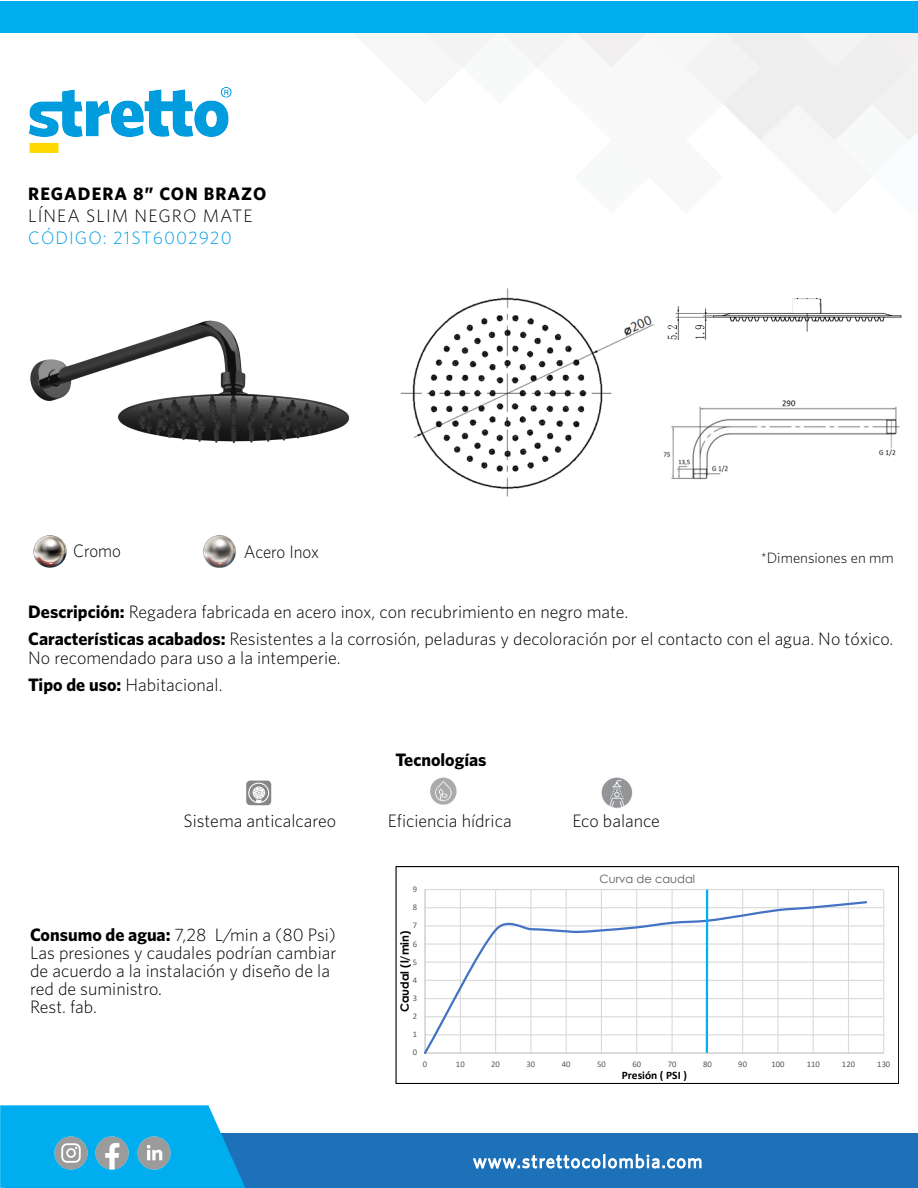
<style>
.page{position:relative;width:918px;height:1188px;background:#fff}
.page>*{position:absolute;margin:0;border:0;box-sizing:border-box;transform-origin:0 0}
.t1{font:300 18px/18px "Whitney";color:#000}
.t2{font:700 18px "Whitney";letter-spacing:.06em;color:#000}
.t3{font:300 18px "Whitney";letter-spacing:.06em;color:#000}
.t4{font:300 18px "Whitney";letter-spacing:.06em;color:#009fe3}
.t5{font:300 18px "Whitney";color:#000;scale:.94 1}
.t6{font:700 18px "Whitney";color:#000}
.t7{font:300 15px "Whitney";color:#000}
.t8{font:700 11.4px "Century Gothic";color:#000}
.t9{font:11.4px "Century Gothic";color:#595959}
.t10{font:700 11.4px "Calibri";color:#000}
.t11{font:8.55px "Calibri";letter-spacing:.005em;color:#595959}
.s1{font-weight:700}
</style>
<div class="page">
<img style="left:30px;top:320px;width:320px;height:123px">
<svg style="left:428px;top:33px;width:490px;height:109px"></svg>
<div style="left:0;top:1px;width:918px;height:32px;background:#00aeef"></div>
<div style="left:5px;top:1134px;width:913px;height:54px;background:#1d71b8"></div>
<svg style="left:0;top:1105px;width:245px;height:83px;background:#0fafed"></svg>
<img style="left:29px;top:87px;width:203px;height:66px">
<img style="left:136px;top:1135px;width:36px;height:37px">
<img style="left:94px;top:1135px;width:36px;height:37px">
<img style="left:52px;top:1135px;width:37px;height:37px">
<svg style="left:473px;top:1153px;width:229px;height:16px"></svg>
<img style="left:430px;top:777px;width:27px;height:28px">
<img style="left:246px;top:780px;width:26px;height:26px">
<img style="left:667px;top:298px;width:235px;height:42px">
<div style="left:793px;top:299px;width:26px;height:14px;background:#fff;border:1px solid #fff"></div>
<div style="left:821px;top:287px;width:48px;height:17px;background:#fff"></div>
<img style="left:663px;top:400px;width:237px;height:80px">
<img style="left:400px;top:288px;width:254px;height:209px">
<img style="left:33px;top:535px;width:34px;height:33px">
<img style="left:203px;top:535px;width:33px;height:33px">
<hr style="left:425px;top:889px;width:459px;height:1px;background:#d9d9d9">
<hr style="left:425px;top:907px;width:459px;height:1px;background:#d9d9d9">
<hr style="left:425px;top:925px;width:459px;height:1px;background:#d9d9d9">
<hr style="left:425px;top:943px;width:459px;height:2px;background:#d9d9d9">
<hr style="left:425px;top:962px;width:459px;height:1px;background:#d9d9d9">
<hr style="left:425px;top:980px;width:459px;height:1px;background:#d9d9d9">
<hr style="left:425px;top:998px;width:459px;height:1px;background:#d9d9d9">
<hr style="left:425px;top:1016px;width:459px;height:1px;background:#d9d9d9">
<hr style="left:425px;top:1034px;width:459px;height:1px;background:#d9d9d9">
<hr style="left:883px;top:890px;width:1px;height:163px;background:#d9d9d9">
<hr style="left:848px;top:890px;width:1px;height:163px;background:#d9d9d9">
<hr style="left:813px;top:890px;width:1px;height:163px;background:#d9d9d9">
<hr style="left:777px;top:890px;width:1px;height:163px;background:#d9d9d9">
<hr style="left:742px;top:890px;width:1px;height:163px;background:#d9d9d9">
<hr style="left:672px;top:890px;width:1px;height:163px;background:#d9d9d9">
<hr style="left:636px;top:890px;width:1px;height:163px;background:#d9d9d9">
<hr style="left:601px;top:890px;width:1px;height:163px;background:#d9d9d9">
<hr style="left:566px;top:890px;width:1px;height:163px;background:#d9d9d9">
<hr style="left:530px;top:890px;width:1px;height:163px;background:#d9d9d9">
<hr style="left:495px;top:890px;width:1px;height:163px;background:#d9d9d9">
<hr style="left:460px;top:890px;width:1px;height:163px;background:#d9d9d9">
<hr style="left:424px;top:890px;width:2px;height:163px;background:#bfbfbf">
<hr style="left:425px;top:1052px;width:459px;height:2px;background:#bfbfbf">
<svg style="left:425px;top:900px;width:444px;height:153px"></svg>
<div style="left:396px;top:866px;width:503px;height:218px;border:1px solid #000"></div>
<svg style="left:706px;top:890px;width:2px;height:163px"></svg>
<img style="left:601px;top:777px;width:32px;height:31px">
<p class="t2" style="left:28px;top:183px;width:239px">REGADERA 8” CON BRAZO</p>
<p class="t3" style="left:28px;top:205px;width:226px">LÍNEA SLIM NEGRO MATE</p>
<p class="t4" style="left:28px;top:227px;width:205px">CÓDIGO: 21ST6002920</p>
<p class="t5" style="left:73px;top:541px;width:52px">Cromo</p>
<p class="t5" style="left:244px;top:541px;width:82px">Acero Inox</p>
<p class="t7" style="left:761px;top:549px;width:135px">*Dimensiones en mm</p>
<p class="t1" style="left:28px;top:598px;width:867px;line-height:27px"><span class="s1">Descripción:</span> Regadera fabricada en acero inox, con recubrimiento en negro mate.<br><span class="s1">Características acabados:</span> Resistentes a la corrosión, peladuras y decoloración por el contacto con el agua. No tóxico.</p>
<p class="t1" style="left:28px;top:644px;width:314px;line-height:27px">No recomendado para uso a la intemperie.<br><span class="s1">Tipo de uso:</span> Habitacional.</p>
<p class="t6" style="left:395px;top:748px;width:93px">Tecnologías</p>
<p class="t1" style="left:183px;top:811px;width:154px">Sistema anticalcareo</p>
<p class="t1" style="left:388px;top:811px;width:125px">Eficiencia hídrica</p>
<p class="t11" style="left:413px;top:883px;width:6px">9</p>
<p class="t1" style="left:30px;top:925px;width:308px"><span class="s1">Consumo de agua:</span> 7,28 L/min a (80 Psi)<br>Las presiones y caudales podrían cambiar de acuerdo a la instalación y diseño de la red de suministro.<br>Rest. fab.</p>
<p class="t11" style="left:413px;top:901px;width:6px">8</p>
<p class="t11" style="left:413px;top:920px;width:6px">7</p>
<p class="t8" style="left:396px;top:1012px;width:83px;rotate:-90deg">Caudal (l/min)</p>
<p class="t11" style="left:413px;top:938px;width:6px">6</p>
<p class="t11" style="left:413px;top:956px;width:6px">5</p>
<p class="t11" style="left:413px;top:974px;width:6px">4</p>
<p class="t11" style="left:413px;top:992px;width:6px">3</p>
<p class="t11" style="left:413px;top:1010px;width:6px">2</p>
<p class="t11" style="left:413px;top:1029px;width:6px">1</p>
<p class="t11" style="left:413px;top:1047px;width:6px">0</p>
<p class="t1" style="left:572px;top:811px;width:89px">Eco balance</p>
<p class="t9" style="left:599px;top:871px;width:97px">Curva de caudal</p>
<p class="t11" style="left:423px;top:1058px;width:6px">0</p>
<p class="t11" style="left:456px;top:1058px;width:10px">10</p>
<p class="t11" style="left:491px;top:1058px;width:10px">20</p>
<p class="t11" style="left:527px;top:1058px;width:10px">30</p>
<p class="t11" style="left:562px;top:1058px;width:10px">40</p>
<p class="t11" style="left:597px;top:1058px;width:10px">50</p>
<p class="t11" style="left:632px;top:1058px;width:10px">60</p>
<p class="t11" style="left:668px;top:1058px;width:10px">70</p>
<p class="t11" style="left:703px;top:1058px;width:10px">80</p>
<p class="t11" style="left:738px;top:1058px;width:10px">90</p>
<p class="t11" style="left:771px;top:1058px;width:15px">100</p>
<p class="t11" style="left:807px;top:1058px;width:15px">110</p>
<p class="t11" style="left:842px;top:1058px;width:15px">120</p>
<p class="t11" style="left:877px;top:1058px;width:15px">130</p>
<p class="t10" style="left:622px;top:1068px;width:67px">Presión ( PSI )</p>
</div>
